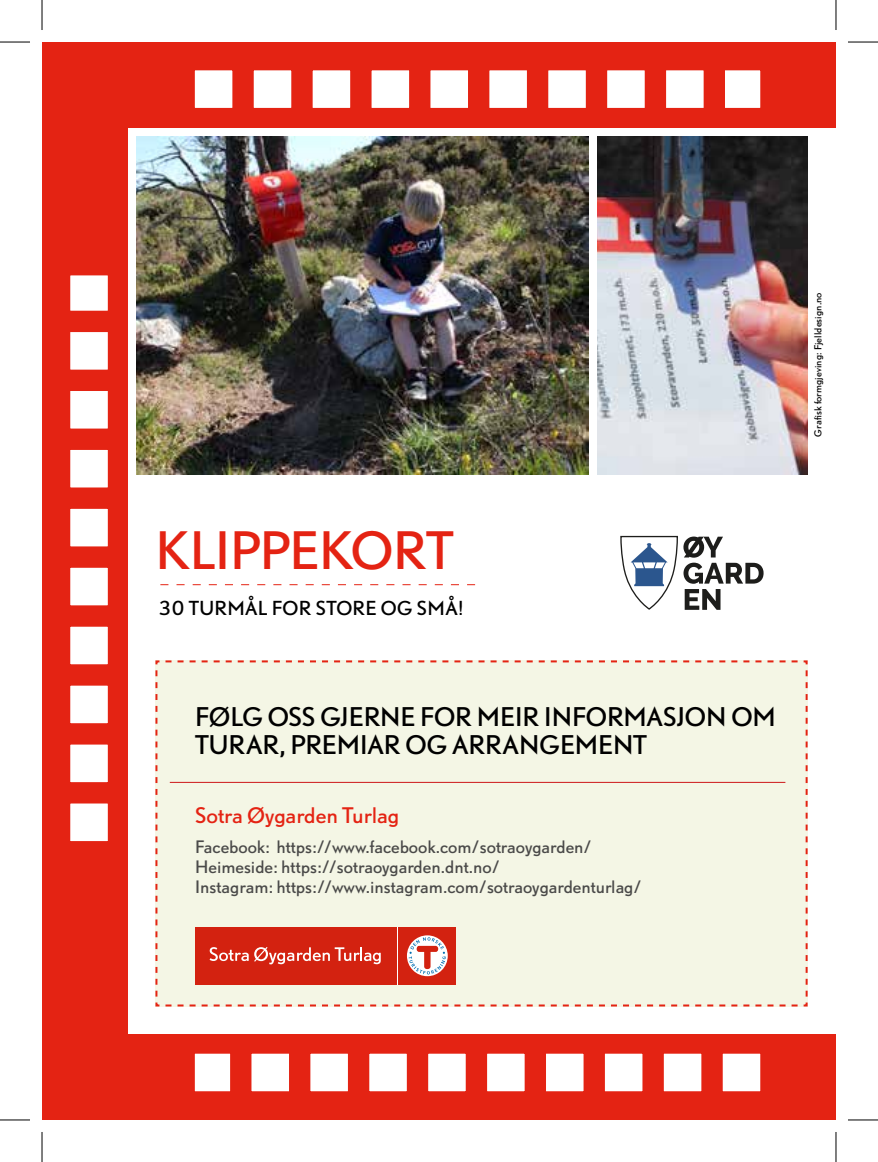
<style>
.page{position:relative;width:878px;height:1162px;background:#fff}
.page>*{position:absolute;margin:0;border:0;box-sizing:border-box;transform-origin:0 0}
.t1{font:48px "DTL Nobel TOT";letter-spacing:-.015em;color:#e42313}
.t2{font:24px/28px "DTL Nobel TOT";color:#000}
.t3{font:20px "DTL Nobel TOT";color:#e42313}
.t4{font:18px "DTL Nobel TOT";letter-spacing:.02em;color:#000}
.t5{font:16px/20px "DTL Nobel TOT";color:#4a4a49}
.t6{font:9px "DTL Nobel TOT";letter-spacing:.01em;color:#000}
</style>
<div class="page">
<div style="left:155px;top:660px;width:653px;height:347px;background:#f4f6e5"></div>
<img style="left:136px;top:137px;width:452px;height:338px">
<svg style="left:160px;top:584px;width:315px;height:1px"></svg>
<hr style="left:170px;top:781px;width:615px;height:1px;background:#cd1719">
<hr style="left:396px;top:926px;width:3px;height:58px;background:#fff">
<div style="left:399px;top:926px;width:57px;height:58px;background:#d32210"></div>
<svg style="left:407px;top:935px;width:41px;height:41px"></svg>
<svg style="left:409px;top:937px;width:37px;height:37px"></svg>
<div style="left:195px;top:926px;width:201px;height:58px;background:#d32210"></div>
<svg style="left:209px;top:947px;width:172px;height:17px"></svg>
<div style="left:42px;top:42px;width:85px;height:1077px;background:#e42313"></div>
<div style="left:42px;top:42px;width:794px;height:85px;background:#e42313"></div>
<div style="left:42px;top:1034px;width:794px;height:85px;background:#e42313"></div>
<div style="left:60px;top:733px;width:58px;height:59px;background:#fff;border:11px solid #e42313"></div>
<div style="left:60px;top:616px;width:58px;height:58px;background:#fff;border:11px solid #e42313"></div>
<div style="left:60px;top:498px;width:58px;height:59px;background:#fff;border:11px solid #e42313"></div>
<div style="left:60px;top:674px;width:58px;height:59px;background:#fff;border:11px solid #e42313"></div>
<div style="left:60px;top:792px;width:58px;height:59px;background:#fff;border:11px solid #e42313"></div>
<div style="left:60px;top:557px;width:58px;height:59px;background:#fff;border:11px solid #e42313"></div>
<div style="left:60px;top:439px;width:58px;height:59px;background:#fff;border:11px solid #e42313"></div>
<div style="left:60px;top:380px;width:58px;height:59px;background:#fff;border:11px solid #e42313"></div>
<div style="left:60px;top:265px;width:58px;height:56px;background:#fff;border:11px solid #e42313"></div>
<div style="left:60px;top:321px;width:58px;height:59px;background:#fff;border:11px solid #e42313"></div>
<div style="left:243px;top:60px;width:59px;height:59px;background:#fff;border:11px solid #e42313"></div>
<div style="left:361px;top:60px;width:59px;height:59px;background:#fff;border:11px solid #e42313"></div>
<div style="left:479px;top:60px;width:58px;height:59px;background:#fff;border:11px solid #e42313"></div>
<div style="left:302px;top:60px;width:59px;height:59px;background:#fff;border:11px solid #e42313"></div>
<div style="left:184px;top:60px;width:59px;height:59px;background:#fff;border:11px solid #e42313"></div>
<div style="left:420px;top:60px;width:59px;height:59px;background:#fff;border:11px solid #e42313"></div>
<div style="left:537px;top:60px;width:59px;height:59px;background:#fff;border:11px solid #e42313"></div>
<div style="left:596px;top:60px;width:59px;height:59px;background:#fff;border:11px solid #e42313"></div>
<div style="left:714px;top:60px;width:57px;height:59px;background:#fff;border:11px solid #e42313"></div>
<div style="left:655px;top:60px;width:59px;height:59px;background:#fff;border:11px solid #e42313"></div>
<div style="left:653px;top:1042px;width:59px;height:59px;background:#fff;border:11px solid #e42313"></div>
<div style="left:535px;top:1042px;width:59px;height:59px;background:#fff;border:11px solid #e42313"></div>
<div style="left:417px;top:1042px;width:59px;height:59px;background:#fff;border:11px solid #e42313"></div>
<div style="left:594px;top:1042px;width:59px;height:59px;background:#fff;border:11px solid #e42313"></div>
<div style="left:712px;top:1042px;width:59px;height:59px;background:#fff;border:11px solid #e42313"></div>
<div style="left:476px;top:1042px;width:59px;height:59px;background:#fff;border:11px solid #e42313"></div>
<div style="left:358px;top:1042px;width:59px;height:59px;background:#fff;border:11px solid #e42313"></div>
<div style="left:300px;top:1042px;width:58px;height:59px;background:#fff;border:11px solid #e42313"></div>
<div style="left:184px;top:1042px;width:57px;height:59px;background:#fff;border:11px solid #e42313"></div>
<div style="left:241px;top:1042px;width:59px;height:59px;background:#fff;border:11px solid #e42313"></div>
<img style="left:598px;top:137px;width:209px;height:338px">
<svg style="left:620px;top:535px;width:143px;height:74px"></svg>
<hr style="left:0;top:42px;width:30px;height:1px;background:#000">
<hr style="left:848px;top:42px;width:30px;height:1px;background:#000">
<hr style="left:0;top:1119px;width:30px;height:1px;background:#000">
<hr style="left:848px;top:1119px;width:30px;height:1px;background:#000">
<hr style="left:42px;top:0;width:1px;height:30px;background:#000">
<hr style="left:42px;top:1131px;width:1px;height:30px;background:#000">
<hr style="left:835px;top:0;width:1px;height:30px;background:#000">
<hr style="left:835px;top:1131px;width:1px;height:30px;background:#000">
<h1 class="t1" style="left:155px;top:517px;width:300px">KLIPPEKORT</h1>
<p class="t4" style="left:159px;top:595px;width:306px">30 TURMÅL FOR STORE OG SMÅ!</p>
<h2 class="t2" style="left:195px;top:701px;width:582px">FØLG OSS GJERNE FOR MEIR INFORMASJON OM<br>TURAR, PREMIAR OG ARRANGEMENT</h2>
<p class="t3" style="left:195px;top:801px;width:206px">Sotra Øygarden Turlag</p>
<p class="t5" style="left:195px;top:836px;width:448px">Facebook: https://www.facebook.com/sotraoygarden/<br>Heimeside: https://sotraoygarden.dnt.no/<br>Instagram: https://www.instagram.com/sotraoygardenturlag/</p>
<p class="t6" style="left:812px;top:436px;width:146px;rotate:-90deg">Grafisk formgjeving: Fjelldesign.no</p>
</div>
